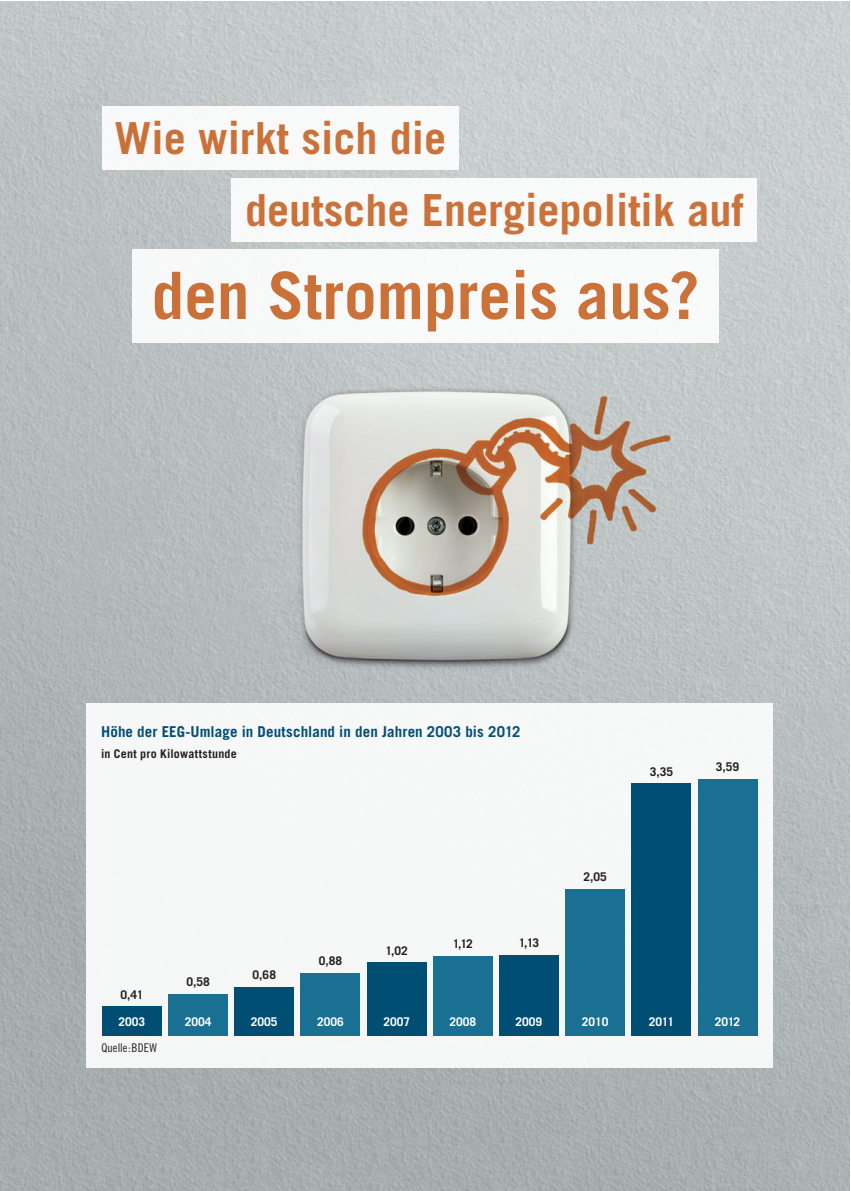
<style>
.page{position:relative;width:851px;height:1191px;background:#fff}
.page>*{position:absolute;margin:0;border:0;box-sizing:border-box;transform-origin:0 0}
.t1{font:700 65.4px "Trade Gothic";color:#cc682a}
.t2{font:700 44.25px/71.7px "Trade Gothic";color:#cc682a}
.t3{font:700 15px "Trade Gothic";letter-spacing:.005em;color:#014e75}
.t4{font:700 12px "Trade Gothic";letter-spacing:.015em;color:#231f20}
.t5{font:700 12px "Trade Gothic";color:#fff}
.t6{font:12px "Trade Gothic Cond Eighteen";letter-spacing:.005em;color:#231f20}
.s1{font-size:65.25px}
</style>
<div class="page">
<img style="left:0;top:1px;width:849px;height:1190px">
<div style="left:102px;top:106px;width:357px;height:64px;background:#f8f9f9"></div>
<div style="left:231px;top:178px;width:526px;height:63px;background:#fff"></div>
<div style="left:132px;top:250px;width:586px;height:93px;background:#f8f9f9"></div>
<div style="left:86px;top:703px;width:687px;height:364px;background:#f6f7f7"></div>
<div style="left:697px;top:779px;width:60px;height:256px;background:#1a7092"></div>
<div style="left:631px;top:783px;width:60px;height:252px;background:#014e75"></div>
<div style="left:565px;top:889px;width:60px;height:146px;background:#1a7092"></div>
<div style="left:499px;top:955px;width:59px;height:80px;background:#014e75"></div>
<div style="left:433px;top:955px;width:59px;height:80px;background:#1a7092"></div>
<div style="left:367px;top:962px;width:59px;height:73px;background:#014e75"></div>
<div style="left:300px;top:972px;width:60px;height:63px;background:#1a7092"></div>
<div style="left:234px;top:987px;width:60px;height:48px;background:#014e75"></div>
<div style="left:168px;top:994px;width:60px;height:41px;background:#1a7092"></div>
<div style="left:102px;top:1006px;width:60px;height:29px;background:#014e75"></div>
<h2 class="t2" style="left:245px;top:102px;width:500px;text-indent:-130px">Wie wirkt sich die<br>deutsche Energiepolitik auf</h2>
<h1 class="t1" style="left:151px;top:255px;width:549px">den Strompreis <span class="s1">aus?</span></h1>
<p class="t3" style="left:101px;top:722px;width:421px">Höhe der EEG-Umlage in Deutschland in den Jahren 2003 bis 2012</p>
<p class="t4" style="left:101px;top:746px;width:137px">in Cent pro Kilowattstunde</p>
<p class="t4" style="left:120px;top:987px;width:25px">0,41</p>
<p class="t4" style="left:186px;top:974px;width:25px">0,58</p>
<p class="t4" style="left:252px;top:967px;width:25px">0,68</p>
<p class="t4" style="left:319px;top:953px;width:25px">0,88</p>
<p class="t4" style="left:385px;top:943px;width:24px">1,02</p>
<p class="t4" style="left:452px;top:936px;width:22px">1,12</p>
<p class="t4" style="left:518px;top:935px;width:22px">1,13</p>
<p class="t4" style="left:583px;top:869px;width:25px">2,05</p>
<p class="t4" style="left:649px;top:764px;width:25px">3,35</p>
<p class="t4" style="left:715px;top:759px;width:25px">3,59</p>
<p class="t5" style="left:118px;top:1014px;width:28px">2003</p>
<p class="t5" style="left:185px;top:1014px;width:28px">2004</p>
<p class="t5" style="left:251px;top:1014px;width:28px">2005</p>
<p class="t5" style="left:317px;top:1014px;width:28px">2006</p>
<p class="t5" style="left:383px;top:1014px;width:28px">2007</p>
<p class="t5" style="left:449px;top:1014px;width:28px">2008</p>
<p class="t5" style="left:515px;top:1014px;width:28px">2009</p>
<p class="t5" style="left:581px;top:1014px;width:28px">2010</p>
<p class="t5" style="left:648px;top:1014px;width:27px">2011</p>
<p class="t5" style="left:714px;top:1014px;width:27px">2012</p>
<p class="t6" style="left:101px;top:1040px;width:57px">Quelle:BDEW</p>
</div>
